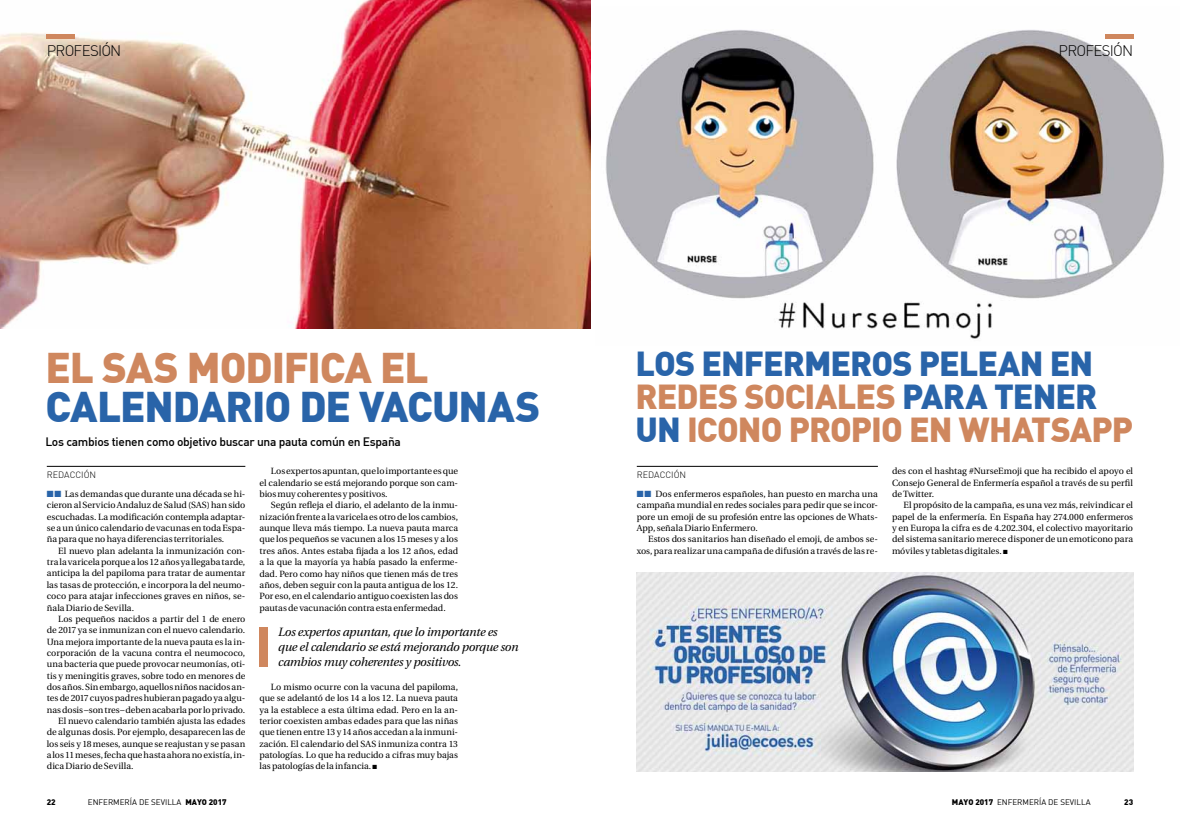
<style>
.page{position:relative;width:1180px;height:828px;background:#fff}
.page>*{position:absolute;margin:0;border:0;box-sizing:border-box;transform-origin:0 0}
.t1{font:900 42px "DIN";letter-spacing:-.02em;color:#2964a9}
.t2{font:900 42px "DIN";letter-spacing:-.025em;color:#cf875e}
.t3{font:900 34px/33px "DIN";letter-spacing:-.03em;color:#cf875e}
.t4{font:300 15px "DIN";letter-spacing:-.05em;color:#000}
.t5{font:italic 12px/15px "Utopia";letter-spacing:-.02em;color:#000}
.t6{font:500 12px "DIN";letter-spacing:-.025em;color:#000}
.t7{font:9px/11.3px "Utopia";color:#000;text-align:justify}
.t8{font:300 9px "DIN";color:#000}
.t9{font:8px "DIN";color:#000}
.t10{font:900 8px "DIN";color:#000}
.s1{color:#2964a9}
.s2{font-weight:900}
</style>
<div class="page">
<hr style="left:47px;top:466px;width:198px;height:1px;background:#000">
<div style="left:259px;top:626px;width:9px;height:40px;background:#cf875e"></div>
<img style="left:0;top:0;width:590px;height:329px">
<hr style="left:636px;top:466px;width:241px;height:1px;background:#000">
<img style="left:636px;top:573px;width:496px;height:198px">
<img style="left:605px;top:30px;width:559px;height:309px">
<hr style="left:47px;top:34px;width:28px;height:4px;background:#cf875e">
<hr style="left:1104px;top:34px;width:28px;height:4px;background:#cf875e">
<h3 class="t4" style="left:47px;top:42px;width:76px">PROFESIÓN</h3>
<h3 class="t4" style="left:1058px;top:42px;width:76px">PROFESIÓN</h3>
<h1 class="t2" style="left:45px;top:340px;width:385px">EL SAS MODIFICA EL</h1>
<h1 class="t1" style="left:45px;top:379px;width:496px">CALENDARIO DE VACUNAS</h1>
<h3 class="t6" style="left:45px;top:434px;width:357px">Los cambios tienen como objetivo buscar una pauta común en España</h3>
<p class="t8" style="left:47px;top:469px;width:51px">REDACCIÓN</p>
<p class="t7" style="left:47px;top:488px;width:200px"><span class="s1">■■</span> Las demandas que durante una década se hi&shy;cieron al Servicio Andaluz de Salud (SAS) han sido escuchadas. La modificación contempla adaptar&shy;se a un único calendario de vacunas en toda Espa&shy;ña para que no haya diferencias territoriales.</p>
<p class="t7" style="left:47px;top:545px;width:200px;text-indent:11px">El nuevo plan adelanta la inmunización con&shy;tra la varicela porque a los 12 años ya llegaba tarde, anticipa la del papiloma para tratar de aumentar las tasas de protección, e incorpora la del neumo&shy;coco para atajar infecciones graves en niños, se&shy;ñala Diario de Sevilla.</p>
<p class="t7" style="left:58px;top:613px;width:189px">Los pequeños nacidos a partir del 1 de enero</p>
<p class="t7" style="left:47px;top:624px;width:200px">de 2017 ya se inmunizan con el nuevo calendario.</p>
<p class="t7" style="left:47px;top:636px;width:200px">Una mejora importante de la nueva pauta es la in-</p>
<p class="t7" style="left:47px;top:647px;width:200px">corporación de la vacuna contra el neumococo,</p>
<p class="t7" style="left:47px;top:658px;width:200px">una bacteria que puede provocar neumonías, oti-</p>
<p class="t7" style="left:47px;top:670px;width:200px">tis y meningitis graves, sobre todo en menores de</p>
<p class="t7" style="left:47px;top:681px;width:200px">dos años. Sin embargo, aquellos niños nacidos an-</p>
<p class="t7" style="left:47px;top:692px;width:200px">tes de 2017 cuyos padres hubieran pagado ya algu-</p>
<p class="t7" style="left:47px;top:704px;width:200px">nas dosis –son tres– deben acabarla por lo privado.</p>
<p class="t7" style="left:58px;top:715px;width:189px">El nuevo calendario también ajusta las edades</p>
<p class="t7" style="left:47px;top:727px;width:200px">de algunas dosis. Por ejemplo, desaparecen las de</p>
<p class="t7" style="left:47px;top:738px;width:200px">los seis y 18 meses, aunque se reajustan y se pasan</p>
<p class="t7" style="left:47px;top:749px;width:200px">a los 11 meses, fecha que hasta ahora no existía, in-</p>
<p class="t7" style="left:47px;top:761px;width:88px">dica Diario de Sevilla.</p>
<p class="t7" style="left:259px;top:466px;width:200px;text-indent:11px">Los expertos apuntan, que lo importante es que el calendario se está mejorando porque son cam&shy;bios muy coherentes y positivos.</p>
<p class="t7" style="left:259px;top:500px;width:200px;text-indent:11px">Según refleja el diario, el adelanto de la inmu&shy;nización frente a la varicela es otro de los cambios, aunque lleva más tiempo. La nueva pauta marca que los pequeños se vacunen a los 15 meses y a los tres años. Antes estaba fijada a los 12 años, edad a la que la mayoría ya había pasado la enferme&shy;dad. Pero como hay niños que tienen más de tres años, deben seguir con la pauta antigua de los 12.<br>Por eso, en el calendario antiguo coexisten las dos pautas de vacunación contra esta enfermedad.</p>
<h3 class="t5" style="left:278px;top:625px;width:242px">Los expertos apuntan, que lo importante es que el calendario se está mejorando porque son cambios muy coherentes y positivos.</h3>
<p class="t7" style="left:259px;top:681px;width:200px;text-indent:11px">Lo mismo ocurre con la vacuna del papiloma, que se adelantó de los 14 a los 12. La nueva pauta ya la establece a esta última edad. Pero en la an&shy;terior coexisten ambas edades para que las niñas que tienen entre 13 y 14 años accedan a la inmuni&shy;zación. El calendario del SAS inmuniza contra 13 patologías. Lo que ha reducido a cifras muy bajas las patologías de la infancia. ■</p>
<h2 class="t3" style="left:635px;top:345px;width:499px"><span class="s1">LOS ENFERMEROS PELEAN EN<br></span>REDES SOCIALES <span class="s1">PARA TENER<br>UN</span> ICONO PROPIO EN WHATSAPP</h2>
<p class="t8" style="left:636px;top:469px;width:51px">REDACCIÓN</p>
<p class="t7" style="left:636px;top:488px;width:242px"><span class="s1">■■</span> Dos enfermeros españoles, han puesto en marcha una campaña mundial en redes sociales para pedir que se incor&shy;pore un emoji de su profesión entre las opciones de Whats-App, señala Diario Enfermero.</p>
<p class="t7" style="left:636px;top:534px;width:242px;text-align:right">Estos dos sanitarios han diseñado el emoji, de ambos se&shy;xos, para realizar una campaña de difusión a través de las re-</p>
<p class="t7" style="left:892px;top:466px;width:242px">des con el hashtag #NurseEmoji que ha recibido el apoyo el Consejo General de Enfermería español a través de su perfil de Twitter.</p>
<p class="t7" style="left:892px;top:500px;width:242px;text-indent:11px">El propósito de la campaña, es una vez más, reivindicar el papel de la enfermería. En España hay 274.000 enfermeros y en Europa la cifra es de 4.202.304, el colectivo mayoritario del sistema sanitario merece disponer de un emoticono para móviles y tabletas digitales. ■</p>
<p class="t10" style="left:47px;top:797px;width:10px">22</p>
<p class="t9" style="left:88px;top:797px;width:140px">ENFERMERÍA DE SEVILLA <span class="s2">MAYO 2017</span></p>
<p class="t9" style="left:951px;top:797px;width:140px"><span class="s2">MAYO 2017</span> ENFERMERÍA DE SEVILLA</p>
<p class="t10" style="left:1124px;top:797px;width:10px">23</p>
</div>
